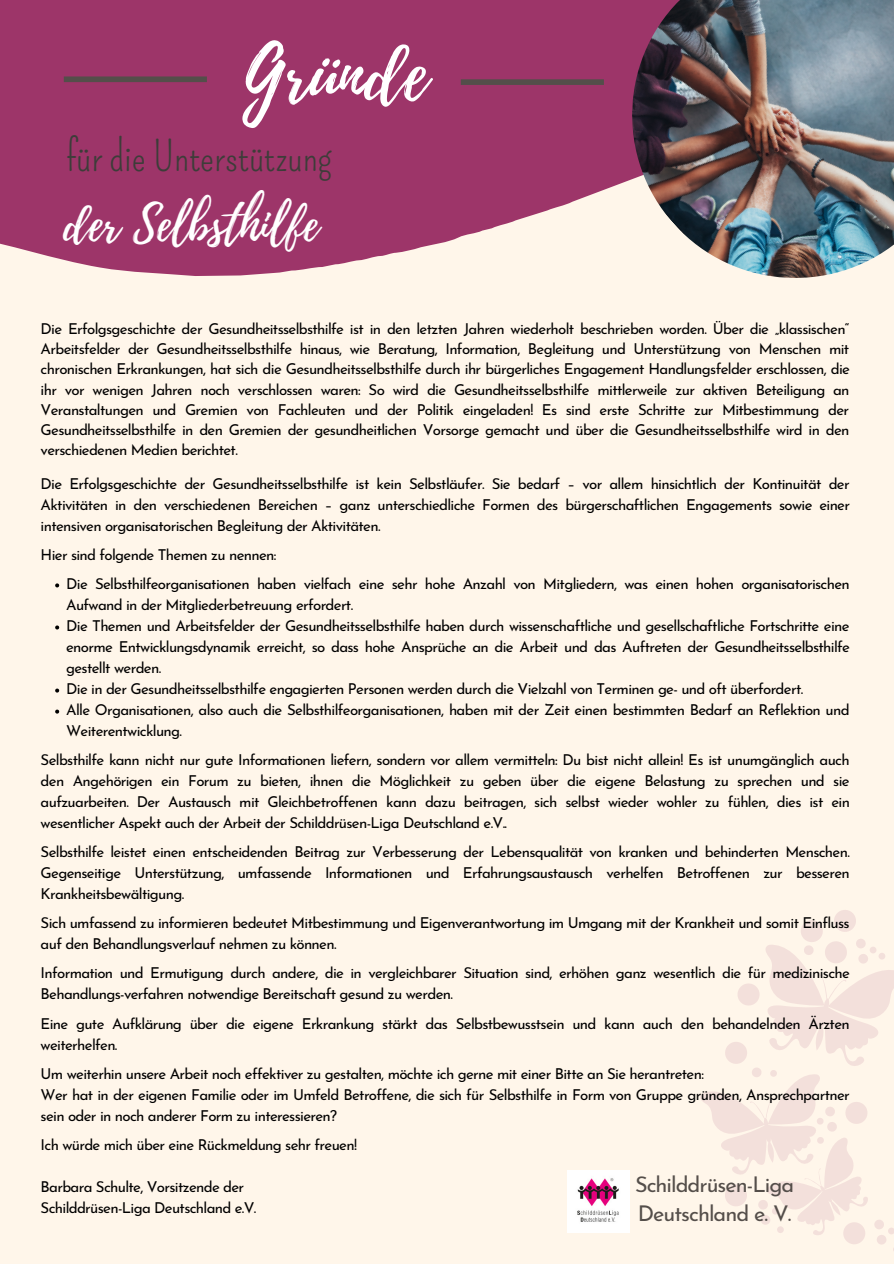
<style>
.page{position:relative;width:894px;height:1264px;background:#fff}
.page>*{position:absolute;margin:0;border:0;box-sizing:border-box;transform-origin:0 0}
.t1{font:75px "Playlist Script";color:#fff}
.t2{font:48px "Playlist Script";color:#fff}
.t3{font:41.25px "Pompiere";color:#3d3d39}
.t4{font:21.75px/29.2px "Josefin Sans";letter-spacing:-.045em;color:#544e4a}
.t5{font:15px/21px "Josefin Sans";letter-spacing:-.045em;color:#000}
</style>
<div class="page">
<div style="left:0;top:0;width:893px;height:1263px;background:#fff6ea"></div>
<svg style="left:0;top:0;width:613px;height:276px;background:#a54674"></svg>
<img style="left:613px;top:0;width:280px;height:278px">
<svg style="left:700px;top:910px;width:193px;height:335px"></svg>
<div style="left:460px;top:79px;width:143px;height:6px;background:#544e4a"></div>
<div style="left:64px;top:76px;width:143px;height:6px;background:#544e4a"></div>
<svg style="left:55px;top:583px;width:4px;height:4px"></svg>
<svg style="left:55px;top:625px;width:4px;height:4px"></svg>
<svg style="left:55px;top:688px;width:4px;height:4px"></svg>
<svg style="left:55px;top:709px;width:4px;height:4px"></svg>
<img style="left:567px;top:1170px;width:62px;height:62px">
<h1 class="t1" style="left:242px;top:21px;width:186px">Gründe</h1>
<h3 class="t3" style="left:66px;top:132px;width:267px">für die Unterstützung</h3>
<h2 class="t2" style="left:64px;top:189px;width:256px">der Selbsthilfe</h2>
<p class="t5" style="left:41px;top:320px;width:810px;line-height:20.2px;text-align:justify">Die Erfolgsgeschichte der Gesundheitsselbsthilfe ist in den letzten Jahren wiederholt beschrieben worden. Über die „klassischen“ Arbeitsfelder der Gesundheitsselbsthilfe hinaus, wie Beratung, Information, Begleitung und Unterstützung von Menschen mit chronischen Erkrankungen, hat sich die Gesundheitsselbsthilfe durch ihr bürgerliches Engagement Handlungsfelder erschlossen, die ihr vor wenigen Jahren noch verschlossen waren: So wird die Gesundheitsselbsthilfe mittlerweile zur aktiven Beteiligung an Veranstaltungen und Gremien von Fachleuten und der Politik eingeladen! Es sind erste Schritte zur Mitbestimmung der Gesundheitsselbsthilfe in den Gremien der gesundheitlichen Vorsorge gemacht und über die Gesundheitsselbsthilfe wird in den verschiedenen Medien berichtet.</p>
<p class="t5" style="left:41px;top:474px;width:810px;text-align:justify">Die Erfolgsgeschichte der Gesundheitsselbsthilfe ist kein Selbstläufer. Sie bedarf – vor allem hinsichtlich der Kontinuität der Aktivitäten in den verschiedenen Bereichen – ganz unterschiedliche Formen des bürgerschaftlichen Engagements sowie einer intensiven organisatorischen Begleitung der Aktivitäten.</p>
<p class="t5" style="left:41px;top:545px;width:237px">Hier sind folgende Themen zu nennen:</p>
<p class="t5" style="left:66px;top:574px;width:785px">Die Selbsthilfeorganisationen haben vielfach eine sehr hohe Anzahl von Mitgliedern, was einen hohen organisatorischen Aufwand in der Mitgliederbetreuung erfordert.<br>Die Themen und Arbeitsfelder der Gesundheitsselbsthilfe haben durch wissenschaftliche und gesellschaftliche Fortschritte eine enorme Entwicklungsdynamik erreicht, so dass hohe Ansprüche an die Arbeit und das Auftreten der Gesundheitsselbsthilfe gestellt werden.<br>Die in der Gesundheitsselbsthilfe engagierten Personen werden durch die Vielzahl von Terminen ge- und oft überfordert.<br>Alle Organisationen, also auch die Selbsthilfeorganisationen, haben mit der Zeit einen bestimmten Bedarf an Reflektion und Weiterentwicklung.</p>
<p class="t5" style="left:41px;top:751px;width:810px;text-align:justify">Selbsthilfe kann nicht nur gute Informationen liefern, sondern vor allem vermitteln: Du bist nicht allein! Es ist unumgänglich auch den Angehörigen ein Forum zu bieten, ihnen die Möglichkeit zu geben über die eigene Belastung zu sprechen und sie aufzuarbeiten. Der Austausch mit Gleichbetroffenen kann dazu beitragen, sich selbst wieder wohler zu fühlen, dies ist ein wesentlicher Aspekt auch der Arbeit der Schilddrüsen-Liga Deutschland e.V..</p>
<p class="t5" style="left:41px;top:843px;width:810px;text-align:justify">Selbsthilfe leistet einen entscheidenden Beitrag zur Verbesserung der Lebensqualität von kranken und behinderten Menschen.<br>Gegenseitige Unterstützung, umfassende Informationen und Erfahrungsaustausch verhelfen Betroffenen zur besseren Krankheitsbewältigung.</p>
<p class="t5" style="left:41px;top:914px;width:810px">Sich umfassend zu informieren bedeutet Mitbestimmung und Eigenverantwortung im Umgang mit der Krankheit und somit Einfluss auf den Behandlungsverlauf nehmen zu können.</p>
<p class="t5" style="left:41px;top:964px;width:810px">Information und Ermutigung durch andere, die in vergleichbarer Situation sind, erhöhen ganz wesentlich die für medizinische<br>Behandlungs-verfahren notwendige Bereitschaft gesund zu werden.</p>
<p class="t5" style="left:41px;top:1014px;width:810px">Eine gute Aufklärung über die eigene Erkrankung stärkt das Selbstbewusstsein und kann auch den behandelnden Ärzten weiterhelfen.</p>
<p class="t5" style="left:41px;top:1064px;width:810px">Um weiterhin unsere Arbeit noch effektiver zu gestalten, möchte ich gerne mit einer Bitte an Sie herantreten:<br>Wer hat in der eigenen Familie oder im Umfeld Betroffene, die sich für Selbsthilfe in Form von Gruppe gründen, Ansprechpartner sein oder in noch anderer Form zu interessieren?</p>
<p class="t5" style="left:41px;top:1135px;width:318px">Ich würde mich über eine Rückmeldung sehr freuen!</p>
<p class="t5" style="left:41px;top:1177px;width:217px">Barbara Schulte, Vorsitzende der<br>Schilddrüsen-Liga Deutschland e.V.</p>
<h3 class="t4" style="left:635px;top:1171px;width:161px">Schilddrüsen-Liga<br>Deutschland e. V.</h3>
</div>
